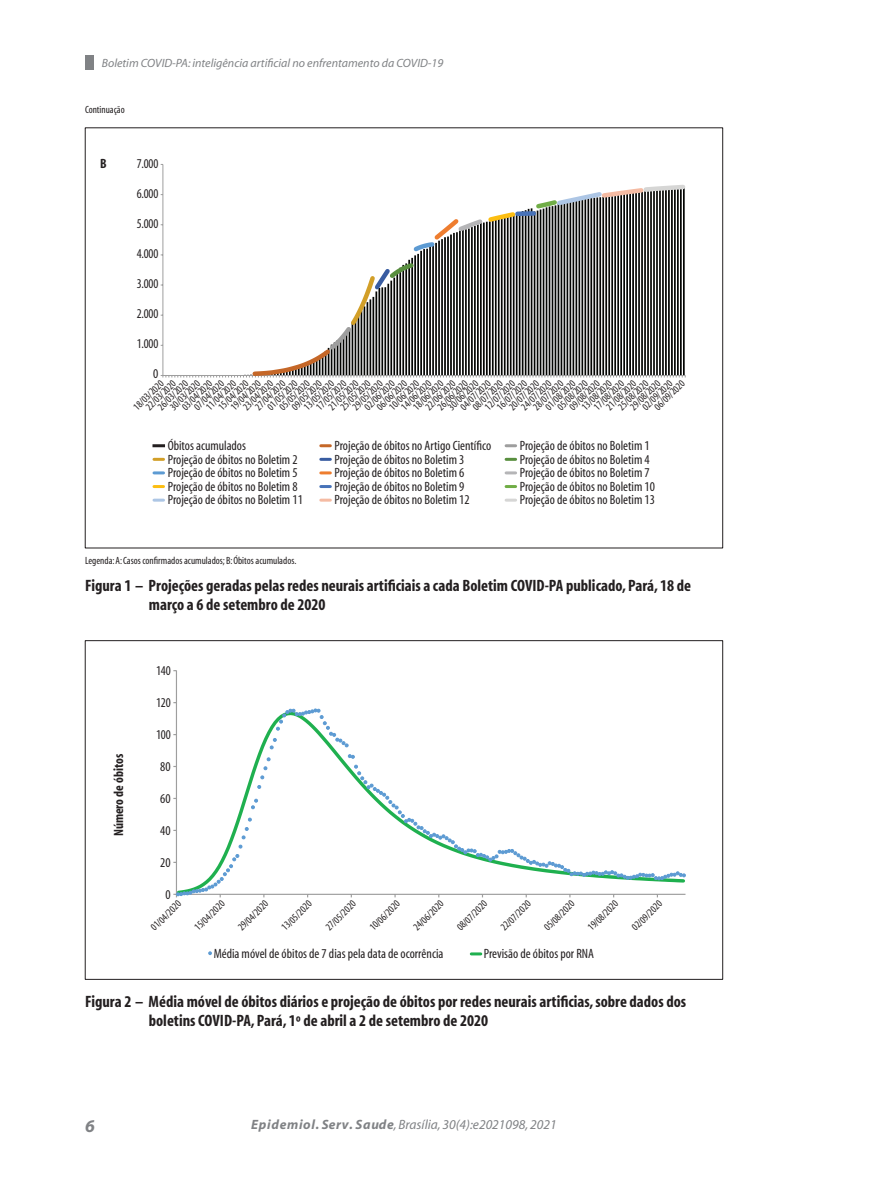
<style>
.page{position:relative;width:893px;height:1191px;background:#fff}
.page>*{position:absolute;margin:0;border:0;box-sizing:border-box;transform-origin:0 0}
.t1{font:italic 700 18px "Myriad";color:#808285}
.t2{font:700 condensed 16.5px/19.5px "Myriad";color:#231f20}
.t3{font:condensed 13.5px/13.5px "Myriad";color:#231f20}
.t4{font:italic 13.5px "Myriad";color:#808285}
.t5{font:condensed 13.5px "Myriad";color:#231f20;scale:.95 1}
.t6{font:700 condensed 13.5px "Myriad";color:#231f20}
.t7{font:condensed 13.5px "Myriad";color:#231f20;scale:.96 1}
.t8{font:italic 12px "Myriad";color:#808285}
.t9{font:condensed 10.5px "Myriad";color:#231f20}
.s1{font-weight:700}
</style>
<div class="page">
<div style="left:85px;top:55px;width:9px;height:15px;background:#808285"></div>
<hr style="left:163px;top:164px;width:1px;height:211px;background:#9e9e9e">
<svg style="left:161px;top:182px;width:525px;height:196px"></svg>
<svg style="left:152px;top:444px;width:13px;height:3px"></svg>
<svg style="left:321px;top:444px;width:9px;height:3px"></svg>
<svg style="left:506px;top:444px;width:10px;height:3px"></svg>
<svg style="left:154px;top:471px;width:10px;height:3px"></svg>
<svg style="left:321px;top:471px;width:9px;height:3px"></svg>
<svg style="left:506px;top:471px;width:10px;height:3px"></svg>
<svg style="left:154px;top:458px;width:10px;height:3px"></svg>
<svg style="left:321px;top:458px;width:9px;height:3px"></svg>
<svg style="left:506px;top:458px;width:10px;height:3px"></svg>
<svg style="left:154px;top:485px;width:10px;height:3px"></svg>
<svg style="left:321px;top:485px;width:9px;height:3px"></svg>
<svg style="left:506px;top:485px;width:10px;height:3px"></svg>
<svg style="left:154px;top:498px;width:10px;height:3px"></svg>
<svg style="left:321px;top:498px;width:9px;height:3px"></svg>
<svg style="left:506px;top:498px;width:10px;height:3px"></svg>
<hr style="left:176px;top:670px;width:1px;height:224px;background:#9e9e9e">
<svg style="left:173px;top:709px;width:513px;height:188px"></svg>
<svg style="left:471px;top:952px;width:10px;height:3px"></svg>
<svg style="left:208px;top:951px;width:4px;height:4px"></svg>
<p class="t8" style="left:102px;top:57px;width:343px">Boletim COVID-PA: inteligência artificial no enfrentamento da COVID-19</p>
<p class="t9" style="left:85px;top:104px;width:41px">Continuação</p>
<p class="t6" style="left:100px;top:157px;width:8px">B</p>
<p class="t5" style="left:137px;top:157px;width:24px">7.000</p>
<p class="t5" style="left:137px;top:187px;width:24px">6.000</p>
<p class="t5" style="left:137px;top:217px;width:24px">5.000</p>
<p class="t5" style="left:137px;top:247px;width:24px">4.000</p>
<p class="t5" style="left:137px;top:277px;width:24px">3.000</p>
<p class="t5" style="left:137px;top:307px;width:24px">2.000</p>
<p class="t5" style="left:137px;top:337px;width:24px">1.000</p>
<p class="t3" style="left:153px;top:368px;width:7px">0</p>
<p class="t9" style="left:131px;top:405px;width:40px;rotate:-45deg">18/03/2020</p>
<p class="t9" style="left:144px;top:405px;width:40px;rotate:-45deg">22/03/2020</p>
<p class="t9" style="left:156px;top:405px;width:40px;rotate:-45deg">26/03/2020</p>
<p class="t9" style="left:168px;top:405px;width:40px;rotate:-45deg">30/03/2020</p>
<p class="t9" style="left:180px;top:405px;width:40px;rotate:-45deg">03/04/2020</p>
<p class="t9" style="left:192px;top:405px;width:40px;rotate:-45deg">07/04/2020</p>
<p class="t9" style="left:204px;top:405px;width:40px;rotate:-45deg">11/04/2020</p>
<p class="t9" style="left:216px;top:405px;width:40px;rotate:-45deg">15/04/2020</p>
<p class="t9" style="left:229px;top:405px;width:40px;rotate:-45deg">19/04/2020</p>
<p class="t9" style="left:241px;top:405px;width:40px;rotate:-45deg">23/04/2020</p>
<p class="t9" style="left:253px;top:405px;width:40px;rotate:-45deg">27/04/2020</p>
<p class="t9" style="left:265px;top:405px;width:40px;rotate:-45deg">01/05/2020</p>
<p class="t9" style="left:278px;top:405px;width:40px;rotate:-45deg">05/05/2020</p>
<p class="t9" style="left:290px;top:405px;width:40px;rotate:-45deg">09/05/2020</p>
<p class="t9" style="left:302px;top:405px;width:40px;rotate:-45deg">13/05/2020</p>
<p class="t9" style="left:314px;top:405px;width:40px;rotate:-45deg">17/05/2020</p>
<p class="t9" style="left:326px;top:405px;width:40px;rotate:-45deg">21/05/2020</p>
<p class="t9" style="left:338px;top:405px;width:40px;rotate:-45deg">25/05/2020</p>
<p class="t9" style="left:350px;top:405px;width:40px;rotate:-45deg">29/05/2020</p>
<p class="t9" style="left:363px;top:405px;width:40px;rotate:-45deg">02/06/2020</p>
<p class="t9" style="left:375px;top:405px;width:40px;rotate:-45deg">06/06/2020</p>
<p class="t9" style="left:387px;top:405px;width:40px;rotate:-45deg">10/06/2020</p>
<p class="t9" style="left:399px;top:405px;width:40px;rotate:-45deg">14/06/2020</p>
<p class="t9" style="left:411px;top:405px;width:40px;rotate:-45deg">18/06/2020</p>
<p class="t9" style="left:423px;top:405px;width:40px;rotate:-45deg">22/06/2020</p>
<p class="t9" style="left:435px;top:405px;width:40px;rotate:-45deg">26/06/2020</p>
<p class="t9" style="left:446px;top:405px;width:40px;rotate:-45deg">30/06/2020</p>
<p class="t9" style="left:458px;top:405px;width:40px;rotate:-45deg">04/07/2020</p>
<p class="t9" style="left:471px;top:405px;width:40px;rotate:-45deg">08/07/2020</p>
<p class="t9" style="left:483px;top:405px;width:40px;rotate:-45deg">12/07/2020</p>
<p class="t9" style="left:495px;top:405px;width:40px;rotate:-45deg">16/07/2020</p>
<p class="t9" style="left:507px;top:405px;width:40px;rotate:-45deg">20/07/2020</p>
<p class="t9" style="left:519px;top:405px;width:40px;rotate:-45deg">24/07/2020</p>
<p class="t9" style="left:531px;top:405px;width:40px;rotate:-45deg">28/07/2020</p>
<p class="t9" style="left:543px;top:405px;width:40px;rotate:-45deg">01/08/2020</p>
<p class="t9" style="left:555px;top:405px;width:40px;rotate:-45deg">05/08/2020</p>
<p class="t9" style="left:567px;top:405px;width:40px;rotate:-45deg">09/08/2020</p>
<p class="t9" style="left:580px;top:405px;width:40px;rotate:-45deg">13/08/2020</p>
<p class="t9" style="left:592px;top:405px;width:40px;rotate:-45deg">17/08/2020</p>
<p class="t9" style="left:604px;top:405px;width:40px;rotate:-45deg">21/08/2020</p>
<p class="t9" style="left:616px;top:405px;width:40px;rotate:-45deg">25/08/2020</p>
<p class="t9" style="left:628px;top:405px;width:40px;rotate:-45deg">29/08/2020</p>
<p class="t9" style="left:640px;top:405px;width:40px;rotate:-45deg">02/09/2020</p>
<p class="t9" style="left:652px;top:405px;width:40px;rotate:-45deg">06/09/2020</p>
<p class="t3" style="left:168px;top:439px;width:137px">Óbitos acumulados<br>Projeção de óbitos no Boletim 2<br>Projeção de óbitos no Boletim 5<br>Projeção de óbitos no Boletim 8<br>Projeção de óbitos no Boletim 11</p>
<p class="t3" style="left:334px;top:439px;width:158px">Projeção de óbitos no Artigo Científico<br>Projeção de óbitos no Boletim 3<br>Projeção de óbitos no Boletim 6<br>Projeção de óbitos no Boletim 9<br>Projeção de óbitos no Boletim 12</p>
<p class="t3" style="left:520px;top:439px;width:137px">Projeção de óbitos no Boletim 1<br>Projeção de óbitos no Boletim 4<br>Projeção de óbitos no Boletim 7<br>Projeção de óbitos no Boletim 10<br>Projeção de óbitos no Boletim 13</p>
<p class="t9" style="left:85px;top:555px;width:213px">Legenda: A: Casos confirmados acumulados; B: Óbitos acumulados.</p>
<h2 class="t2" style="left:149px;top:576px;width:544px;text-indent:-64px">Figura 1 – Projeções geradas pelas redes neurais artificiais a cada Boletim COVID-PA publicado, Pará, 18 de março a 6 de setembro de 2020</h2>
<p class="t6" style="left:112px;top:836px;width:84px;rotate:-90deg">Número de óbitos</p>
<p class="t7" style="left:156px;top:664px;width:17px">140</p>
<p class="t7" style="left:156px;top:696px;width:17px">120</p>
<p class="t7" style="left:156px;top:728px;width:17px">100</p>
<p class="t3" style="left:160px;top:760px;width:12px">80</p>
<p class="t3" style="left:160px;top:792px;width:12px">60</p>
<p class="t3" style="left:160px;top:824px;width:12px">40</p>
<p class="t3" style="left:160px;top:856px;width:12px">20</p>
<p class="t3" style="left:165px;top:888px;width:7px">0</p>
<p class="t9" style="left:149px;top:925px;width:40px;rotate:-45deg">01/04/2020</p>
<p class="t9" style="left:192px;top:925px;width:40px;rotate:-45deg">15/04/2020</p>
<p class="t9" style="left:236px;top:925px;width:40px;rotate:-45deg">29/04/2020</p>
<p class="t9" style="left:280px;top:925px;width:40px;rotate:-45deg">13/05/2020</p>
<p class="t9" style="left:324px;top:925px;width:40px;rotate:-45deg">27/05/2020</p>
<p class="t9" style="left:368px;top:925px;width:40px;rotate:-45deg">10/06/2020</p>
<p class="t9" style="left:411px;top:925px;width:40px;rotate:-45deg">24/06/2020</p>
<p class="t9" style="left:455px;top:925px;width:40px;rotate:-45deg">08/07/2020</p>
<p class="t9" style="left:499px;top:925px;width:40px;rotate:-45deg">22/07/2020</p>
<p class="t9" style="left:542px;top:925px;width:40px;rotate:-45deg">05/08/2020</p>
<p class="t9" style="left:586px;top:925px;width:40px;rotate:-45deg">19/08/2020</p>
<p class="t9" style="left:630px;top:925px;width:40px;rotate:-45deg">02/09/2020</p>
<p class="t3" style="left:214px;top:947px;width:231px">Média móvel de óbitos de 7 dias pela data de ocorrência</p>
<p class="t3" style="left:484px;top:947px;width:112px">Previsão de óbitos por RNA</p>
<h2 class="t2" style="left:149px;top:992px;width:539px;text-indent:-64px">Figura 2 – Média móvel de óbitos diários e projeção de óbitos por redes neurais artificias, sobre dados dos boletins COVID-PA, Pará, 1º de abril a 2 de setembro de 2020</h2>
<h1 class="t1" style="left:85px;top:1116px;width:11px">6</h1>
<p class="t4" style="left:251px;top:1117px;width:307px"><span class="s1">Epidemiol. Serv. Saude</span>, Brasília, 30(4):e2021098, 2021</p>
</div>
